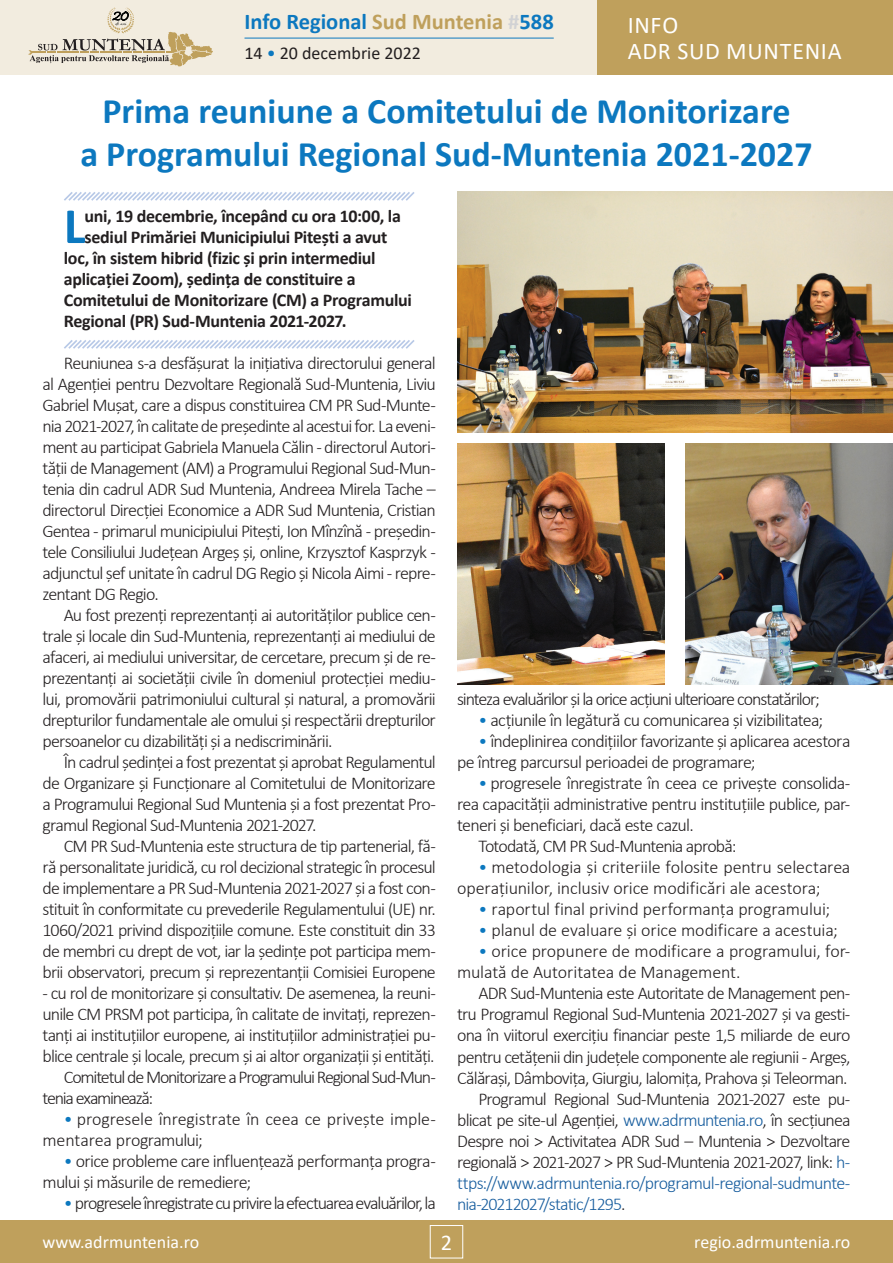
<style>
.page{position:relative;width:893px;height:1263px;background:#fff}
.page>*{position:absolute;margin:0;border:0;box-sizing:border-box;transform-origin:0 0}
.t1{font:700 51.15px "Calibri";color:#0c78bf}
.t2{font:700 36px/43.2px "Calibri";color:#0c78bf;text-align:center}
.t3{font:24px/25.5px "Calibri";letter-spacing:.03em;color:#fff}
.t4{font:700 22.5px "Calibri";color:#0c78bf}
.t5{font:22.5px "Calibri";color:#fff}
.t6{font:300 18px/21px "Calibri";letter-spacing:-.045em;color:#231f20;text-align:justify}
.t7{font:700 18px "Calibri";letter-spacing:-.015em;color:#231f20}
.t8{font:300 18px/21px "Calibri";letter-spacing:-.01em;color:#231f20}
.t9{font:300 18px/21px "Calibri";letter-spacing:-.005em;color:#231f20}
.t10{font:300 18px "Calibri";letter-spacing:-.065em;color:#231f20}
.t11{font:300 18px "Calibri";letter-spacing:-.045em;color:#175d9e}
.t12{font:300 18px "Calibri";letter-spacing:-.07em;color:#231f20}
.t13{font:18px "Calibri";color:#fff}
.t14{font:18px "Calibri";color:#231f20}
.s1{color:#bfa05c}
.s2{color:#d1d2d4}
.s3{color:#0c78bf}
.s4{color:#175d9e}
.s5{color:#231f20}
</style>
<div class="page">
<div style="left:0;top:1220px;width:893px;height:43px;background:#bfa05c"></div>
<div style="left:430px;top:1225px;width:33px;height:33px;border:1px solid #fff"></div>
<div style="left:0;top:0;width:893px;height:75px;background:#f2ecdf"></div>
<div style="left:597px;top:0;width:296px;height:75px;background:#bfa05c"></div>
<hr style="left:244px;top:38px;width:310px;height:1px;background:#0c78bf">
<svg style="left:29px;top:8px;width:184px;height:58px"></svg>
<svg style="left:64px;top:192px;width:351px;height:9px"></svg>
<svg style="left:64px;top:340px;width:351px;height:9px"></svg>
<img style="left:457px;top:191px;width:436px;height:241px">
<img style="left:457px;top:443px;width:207px;height:241px">
<img style="left:686px;top:443px;width:207px;height:241px">
<p class="t4" style="left:244px;top:6px;width:311px">Info Regional <span class="s1">Sud Muntenia</span> <span class="s2">#</span>588</p>
<p class="t14" style="left:244px;top:41px;width:178px">14 <span class="s3">•</span> 20 decembrie 2022</p>
<h3 class="t3" style="left:628px;top:12px;width:216px">INFO<br>ADR SUD MUNTENIA</h3>
<h2 class="t2" style="left:80px;top:89px;width:734px">Prima reuniune a Comitetului de Monitorizare<br>a Programului Regional Sud-Muntenia 2021-2027</h2>
<h1 class="t1" style="left:64px;top:190px;width:23px">L</h1>
<p class="t7" style="left:85px;top:203px;width:318px">uni, 19 decembrie, începând cu ora 10:00, la</p>
<p class="t7" style="left:85px;top:224px;width:304px">sediul Primăriei Municipiului Pitești a avut</p>
<p class="t7" style="left:64px;top:245px;width:313px">loc, în sistem hibrid (fizic și prin intermediul</p>
<p class="t7" style="left:64px;top:266px;width:293px">aplicației Zoom), ședința de constituire a</p>
<p class="t7" style="left:64px;top:287px;width:350px">Comitetului de Monitorizare (CM) a Programului</p>
<p class="t7" style="left:64px;top:308px;width:284px">Regional (PR) Sud-Muntenia 2021-2027.</p>
<p class="t6" style="left:43px;top:352px;width:395px;text-indent:21px">Reuniunea s-a desfășurat la inițiativa directorului general al Agenției pentru Dezvoltare Regională Sud-Muntenia, Liviu Gabriel Mușat, care a dispus constituirea CM PR Sud-Munte&shy;nia 2021-2027, în calitate de președinte al acestui for. La eveni&shy;ment au participat Gabriela Manuela Călin - directorul Autori&shy;tății de Management (AM) a Programului Regional Sud-Mun&shy;tenia din cadrul ADR Sud Muntenia, Andreea Mirela Tache – directorul Direcției Economice a ADR Sud Muntenia, Cristian Gentea - primarul municipiului Pitești, Ion Mînzînă - președin&shy;tele Consiliului Județean Argeș și, online, Krzysztof Kasprzyk - adjunctul șef unitate în cadrul DG Regio și Nicola Aimi - repre&shy;zentant DG Regio.</p>
<p class="t6" style="left:43px;top:604px;width:395px;text-indent:21px">Au fost prezenți reprezentanți ai autorităților publice cen&shy;trale și locale din Sud-Muntenia, reprezentanți ai mediului de afaceri, ai mediului universitar, de cercetare, precum și de re&shy;prezentanți ai societății civile în domeniul protecției mediu&shy;lui, promovării patrimoniului cultural și natural, a promovării drepturilor fundamentale ale omului și respectării drepturilor persoanelor cu dizabilități și a nediscriminării.</p>
<p class="t6" style="left:43px;top:751px;width:395px;text-indent:21px">În cadrul ședinței a fost prezentat și aprobat Regulamentul de Organizare și Funcționare al Comitetului de Monitorizare a Programului Regional Sud Muntenia și a fost prezentat Pro&shy;gramul Regional Sud-Muntenia 2021-2027.</p>
<p class="t6" style="left:43px;top:836px;width:395px;text-indent:21px">CM PR Sud-Muntenia este structura de tip partenerial, fă&shy;ră personalitate juridică, cu rol decizional strategic în procesul de implementare a PR Sud-Muntenia 2021-2027 și a fost con&shy;stituit în conformitate cu prevederile Regulamentului (UE) nr.<br>1060/2021 privind dispozițiile comune. Este constituit din 33 de membri cu drept de vot, iar la ședințe pot participa mem&shy;brii observatori, precum și reprezentanții Comisiei Europene</p>
<p class="t6" style="left:43px;top:983px;width:395px">- cu rol de monitorizare și consultativ. De asemenea, la reuni-</p>
<p class="t6" style="left:43px;top:1004px;width:395px">unile CM PRSM pot participa, în calitate de invitați, reprezen-</p>
<p class="t6" style="left:43px;top:1025px;width:395px">tanți ai instituțiilor europene, ai instituțiilor administrației pu-</p>
<p class="t6" style="left:43px;top:1046px;width:394px">blice centrale și locale, precum și ai altor organizații și entități.</p>
<p class="t12" style="left:64px;top:1066px;width:374px">Comitetul de Monitorizare a Programului Regional Sud-Mun-</p>
<p class="t12" style="left:43px;top:1087px;width:112px">tenia examinează:</p>
<p class="t8" style="left:43px;top:1109px;width:395px;text-indent:21px"><span class="s3">•</span> progresele înregistrate în ceea ce privește imple&shy;mentarea programului;</p>
<p class="t6" style="left:43px;top:1151px;width:395px;text-indent:21px"><span class="s3">•</span> orice probleme care influențează performanța progra&shy;mului și măsurile de remediere;</p>
<p class="t10" style="left:64px;top:1192px;width:374px"><span class="s3">•</span> progresele înregistrate cu privire la efectuarea evaluărilor, la</p>
<p class="t10" style="left:457px;top:688px;width:364px">sinteza evaluărilor și la orice acțiuni ulterioare constatărilor;</p>
<p class="t6" style="left:478px;top:710px;width:346px"><span class="s3">•</span> acțiunile în legătură cu comunicarea și vizibilitatea;</p>
<p class="t6" style="left:457px;top:731px;width:395px;text-indent:21px"><span class="s3">•</span> îndeplinirea condițiilor favorizante și aplicarea acestora pe întreg parcursul perioadei de programare;</p>
<p class="t6" style="left:478px;top:773px;width:374px"><span class="s3">•</span> progresele înregistrate în ceea ce privește consolida-</p>
<p class="t6" style="left:457px;top:794px;width:395px">rea capacității administrative pentru instituțiile publice, par-</p>
<p class="t6" style="left:457px;top:815px;width:238px">teneri și beneficiari, dacă este cazul.</p>
<p class="t6" style="left:478px;top:836px;width:260px">Totodată, CM PR Sud-Muntenia aprobă:</p>
<p class="t9" style="left:457px;top:857px;width:395px;text-indent:21px"><span class="s3">•</span> metodologia și criteriile folosite pentru selectarea operațiunilor, inclusiv orice modificări ale acestora;</p>
<p class="t8" style="left:478px;top:899px;width:353px"><span class="s3">•</span> raportul final privind performanța programului;</p>
<p class="t9" style="left:478px;top:920px;width:361px"><span class="s3">•</span> planul de evaluare și orice modificare a acestuia;</p>
<p class="t8" style="left:457px;top:941px;width:395px;text-indent:21px"><span class="s3">•</span> orice propunere de modificare a programului, for&shy;mulată de Autoritatea de Management.</p>
<p class="t6" style="left:478px;top:983px;width:374px">ADR Sud-Muntenia este Autoritate de Management pen-</p>
<p class="t6" style="left:457px;top:1004px;width:395px">tru Programul Regional Sud-Muntenia 2021-2027 și va gesti-</p>
<p class="t6" style="left:457px;top:1025px;width:395px">ona în viitorul exercițiu financiar peste 1,5 miliarde de euro</p>
<p class="t6" style="left:457px;top:1046px;width:395px">pentru cetățenii din județele componente ale regiunii - Argeș,</p>
<p class="t6" style="left:457px;top:1067px;width:392px">Călărași, Dâmbovița, Giurgiu, Ialomița, Prahova și Teleorman.</p>
<p class="t6" style="left:478px;top:1088px;width:374px">Programul Regional Sud-Muntenia 2021-2027 este pu-</p>
<p class="t6" style="left:457px;top:1109px;width:395px">blicat pe site-ul Agenției, <span class="s4">www.adrmuntenia.ro</span>, în secțiunea</p>
<p class="t6" style="left:457px;top:1130px;width:395px">Despre noi &gt; Activitatea ADR Sud – Muntenia &gt; Dezvoltare</p>
<p class="t6" style="left:457px;top:1151px;width:395px">regională &gt; 2021-2027 &gt; PR Sud-Muntenia 2021‐2027, link: <span class="s4">h-</span></p>
<p class="t11" style="left:457px;top:1171px;width:395px">ttps://www.adrmuntenia.ro/programul-regional-sudmunte-</p>
<p class="t11" style="left:457px;top:1192px;width:170px">nia-20212027/static/1295<span class="s5">.</span></p>
<p class="t13" style="left:43px;top:1230px;width:158px">www.adrmuntenia.ro</p>
<p class="t5" style="left:441px;top:1226px;width:13px">2</p>
<p class="t13" style="left:694px;top:1230px;width:158px">regio.adrmuntenia.ro</p>
</div>
